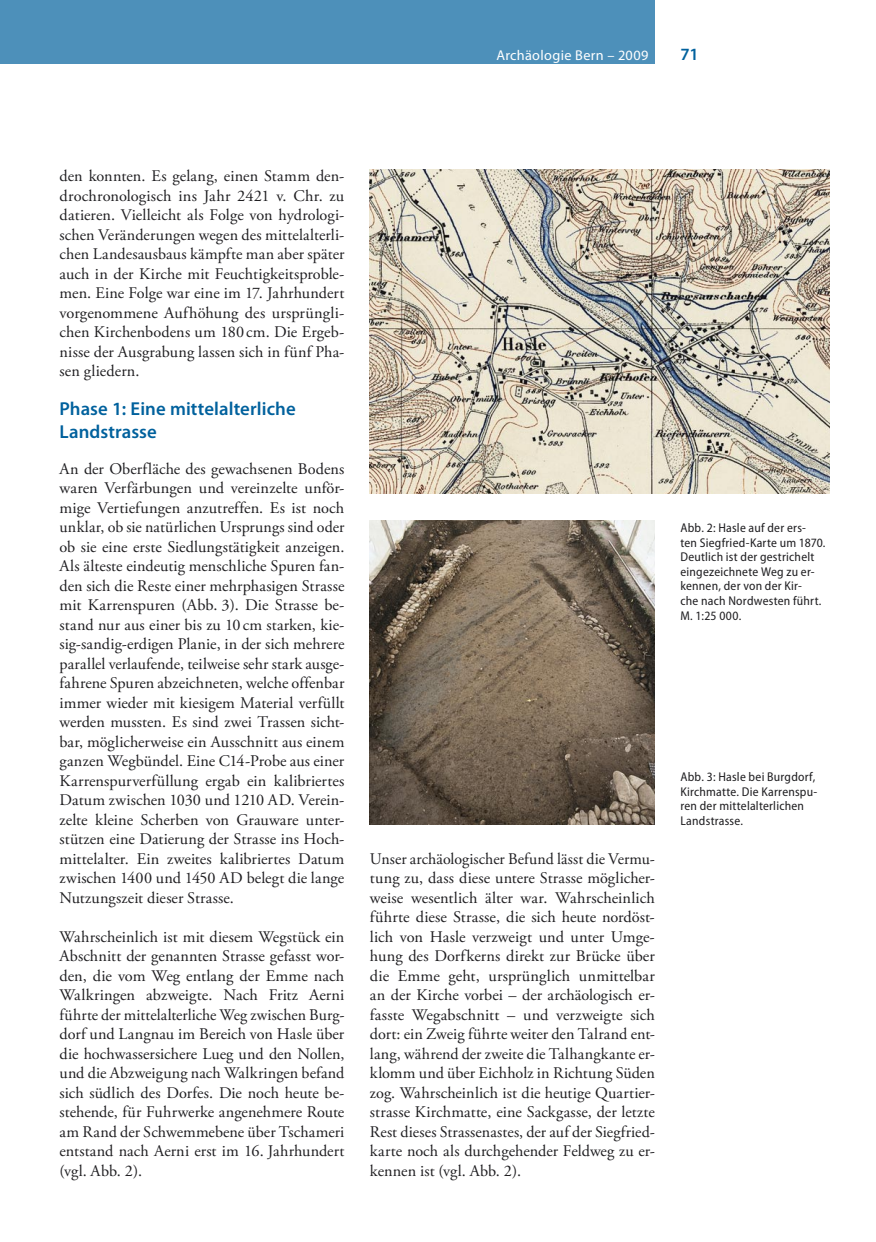
<style>
.page{position:relative;width:876px;height:1242px;background:#fff}
.page>*{position:absolute;margin:0;border:0;box-sizing:border-box;transform-origin:0 0}
.a_ü3_Titel3{font:600 18.75px/22.5px "Myriad Pro";letter-spacing:.005em;color:#00619d}
.t1{font:600 17.25px "Myriad Pro";color:#00619d}
.b_____Lesetext_1erAbsatz{font:16.2px/19.5px "Adobe Garamond Pro";letter-spacing:.005em;color:#1f1e21;text-align:justify}
.t2{font:14.25px "Myriad Pro";letter-spacing:.025em;color:#fff}
.c___Abbildungslegende{font:semi-condensed 12.75px/14.7px "Myriad Pro";letter-spacing:.02em;color:#1f1e21}
</style>
<div class="page">
<div style="left:0;top:0;width:655px;height:64px;background:#4d90ba"></div>
<img style="left:370px;top:169px;width:459px;height:324px">
<img style="left:370px;top:520px;width:285px;height:304px">
<p class="t2" style="left:496px;top:47px;width:154px">Archäologie Bern – 2009</p>
<p class="t1" style="left:680px;top:44px;width:20px">71</p>
<p class="b_____Lesetext_1erAbsatz" style="left:60px;top:167px;width:286px">den konnten. Es gelang, einen Stamm den&shy;drochronologisch ins Jahr 2421 v. Chr. zu datieren. Vielleicht als Folge von hydrologi&shy;schen Veränderungen wegen des mittelalterli&shy;chen Landesausbaus kämpfte man aber später auch in der Kirche mit Feuchtigkeitsproble&shy;men. Eine Folge war eine im 17. Jahrhundert vorgenommene Aufhöhung des ursprüngli&shy;chen Kirchenbodens um 180 cm. Die Ergeb&shy;nisse der Ausgrabung lassen sich in fünf Pha&shy;sen gliedern.</p>
<p class="a_ü3_Titel3" style="left:60px;top:398px;width:238px">Phase 1: Eine mittelalterliche<br>Landstrasse</p>
<p class="b_____Lesetext_1erAbsatz" style="left:60px;top:459px;width:286px">An der Oberfläche des gewachsenen Bodens waren Verfärbungen und vereinzelte unför&shy;mige Vertiefungen anzutreffen. Es ist noch unklar, ob sie natürlichen Ursprungs sind oder ob sie eine erste Siedlungstätigkeit anzeigen.<br>Als älteste eindeutig menschliche Spuren fan&shy;den sich die Reste einer mehrphasigen Strasse mit Karrenspuren (Abb. 3). Die Strasse be&shy;stand nur aus einer bis zu 10 cm starken, kie&shy;sig-sandig-erdigen Planie, in der sich mehrere parallel verlaufende, teilweise sehr stark ausge&shy;fahrene Spuren abzeichneten, welche offenbar immer wieder mit kiesigem Material verfüllt werden mussten. Es sind zwei Trassen sicht&shy;bar, möglicherweise ein Ausschnitt aus einem ganzen Wegbündel. Eine C14-Probe aus einer Karrenspurverfüllung ergab ein kalibriertes Datum zwischen 1030 und 1210 AD. Verein&shy;zelte kleine Scherben von Grauware unter&shy;stützen eine Datierung der Strasse ins Hoch&shy;mittelalter. Ein zweites kalibriertes Datum zwischen 1400 und 1450 AD belegt die lange Nutzungszeit dieser Strasse.</p>
<p class="b_____Lesetext_1erAbsatz" style="left:60px;top:927px;width:286px">Wahrscheinlich ist mit diesem Wegstück ein Abschnitt der genannten Strasse gefasst wor&shy;den, die vom Weg entlang der Emme nach Walkringen abzweigte. Nach Fritz Aerni führte der mittelalterliche Weg zwischen Burg&shy;dorf und Langnau im Bereich von Hasle über die hochwassersichere Lueg und den Nollen, und die Abzweigung nach Walkringen befand sich südlich des Dorfes. Die noch heute be&shy;stehende, für Fuhrwerke angenehmere Route am Rand der Schwemmebene über Tschameri entstand nach Aerni erst im 16. Jahrhundert (vgl. Abb. 2).</p>
<p class="b_____Lesetext_1erAbsatz" style="left:370px;top:849px;width:286px">Unser archäologischer Befund lässt die Vermu&shy;tung zu, dass diese untere Strasse möglicher&shy;weise wesentlich älter war. Wahrscheinlich führte diese Strasse, die sich heute nordöst&shy;lich von Hasle verzweigt und unter Umge&shy;hung des Dorfkerns direkt zur Brücke über die Emme geht, ursprünglich unmittelbar an der Kirche vorbei – der archäologisch er&shy;fasste Wegabschnitt – und verzweigte sich dort: ein Zweig führte weiter den Talrand ent&shy;lang, während der zweite die Talhangkante er&shy;klomm und über Eichholz in Richtung Süden zog. Wahrscheinlich ist die heutige Quartier&shy;strasse Kirchmatte, eine Sackgasse, der letzte Rest dieses Strassenastes, der auf der Siegfried&shy;karte noch als durchgehender Feldweg zu er&shy;kennen ist (vgl. Abb. 2).</p>
<p class="c___Abbildungslegende" style="left:680px;top:520px;width:147px">Abb. 2: Hasle auf der ers&shy;ten Siegfried-Karte um 1870.<br>Deutlich ist der gestrichelt eingezeichnete Weg zu er&shy;kennen, der von der Kir-<br>che nach Nordwesten führt.<br>M. 1:25 000.</p>
<p class="c___Abbildungslegende" style="left:680px;top:769px;width:139px">Abb. 3: Hasle bei Burgdorf,<br>Kirchmatte. Die Karrenspu&shy;ren der mittelalterlichen<br>Landstrasse.</p>
</div>
